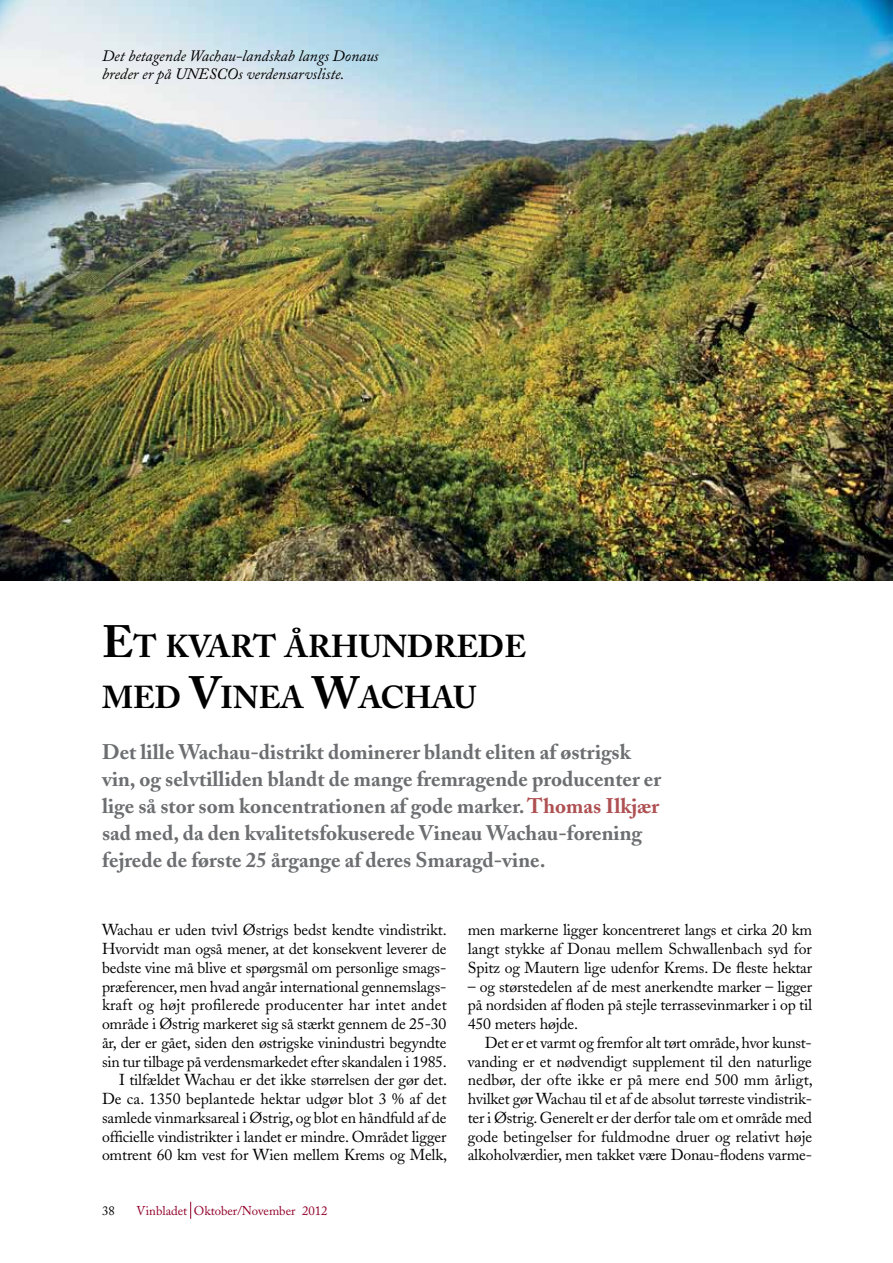
<style>
.page{position:relative;width:893px;height:1263px;background:#fff}
.page>*{position:absolute;margin:0;border:0;box-sizing:border-box;transform-origin:0 0}
.t1{font:700 31.5px/51px "Adobe Caslon";color:#000}
.t2{font:700 21px/27px "Adobe Caslon";color:#6d6e71}
.t3{font:15.75px/18.8px "Adobe Caslon";letter-spacing:-.01em;color:#000;text-align:justify}
.t4{font:italic 15.75px/18.8px "Adobe Caslon";color:#000}
.t5{font:12.75px "Adobe Caslon";color:#910028}
.t6{font:12.75px "Adobe Caslon";color:#000}
.s1{font-size:45px}
.s2{color:#af5052}
</style>
<div class="page">
<svg style="left:190px;top:1202px;width:1px;height:17px"></svg>
<img style="left:0;top:0;width:893px;height:580px">
<p class="t4" style="left:102px;top:47px;width:278px">Det betagende Wachau-landskab langs Donaus breder er på UNESCOs verdensarvsliste.</p>
<h1 class="t1" style="left:102px;top:621px;width:426px"><span class="s1">E</span>T KVART ÅRHUNDREDE<br>MED <span class="s1">V</span>INEA <span class="s1">W</span>ACHAU</h1>
<p class="t2" style="left:102px;top:738px;width:560px">Det lille Wachau-distrikt dominerer blandt eliten af østrigsk vin, og selvtilliden blandt de mange fremragende producenter er lige så stor som koncentrationen af gode marker. <span class="s2">Thomas Ilkjær </span>sad med, da den kvalitetsfokuserede Vineau Wachau-forening fejrede de første 25 årgange af deres Smaragd-vine.</p>
<p class="t3" style="left:102px;top:921px;width:347px;text-align:right">Wachau er uden tvivl Østrigs bedst kendte vindistrikt.<br>Hvorvidt man også mener, at det konsekvent leverer de bedste vine må blive et spørgsmål om personlige smags&shy;præferencer, men hvad angår international gennemslags&shy;kraft og højt profilerede producenter har intet andet område i Østrig markeret sig så stærkt gennem de 25-30 år, der er gået, siden den østrigske vinindustri begyndte sin tur tilbage på verdensmarkedet efter skandalen i 1985.<br>I tilfældet Wachau er det ikke størrelsen der gør det.<br>De ca. 1350 beplantede hektar udgør blot 3 % af det samlede vinmarksareal i Østrig, og blot en håndfuld af de officielle vindistrikter i landet er mindre. Området ligger omtrent 60 km vest for Wien mellem Krems og Melk,</p>
<p class="t6" style="left:102px;top:1203px;width:14px">38</p>
<p class="t5" style="left:136px;top:1203px;width:193px">Vinbladet Oktober/November 2012</p>
<p class="t3" style="left:468px;top:921px;width:346px">men markerne ligger koncentreret langs et cirka 20 km langt stykke af Donau mellem Schwallenbach syd for Spitz og Mautern lige udenfor Krems. De fleste hektar</p>
<p class="t3" style="left:468px;top:977px;width:346px">– og størstedelen af de mest anerkendte marker – ligger på nordsiden af floden på stejle terrassevinmarker i op til 450 meters højde.</p>
<p class="t3" style="left:468px;top:1033px;width:347px;text-indent:17px">Det er et varmt og fremfor alt tørt område, hvor kunst&shy;vanding er et nødvendigt supplement til den naturlige nedbør, der ofte ikke er på mere end 500 mm årligt, hvilket gør Wachau til et af de absolut tørreste vindistrik&shy;ter i Østrig. Generelt er der derfor tale om et område med gode betingelser for fuldmodne druer og relativt høje alkoholværdier, men takket være Donau-flodens varme-</p>
</div>
